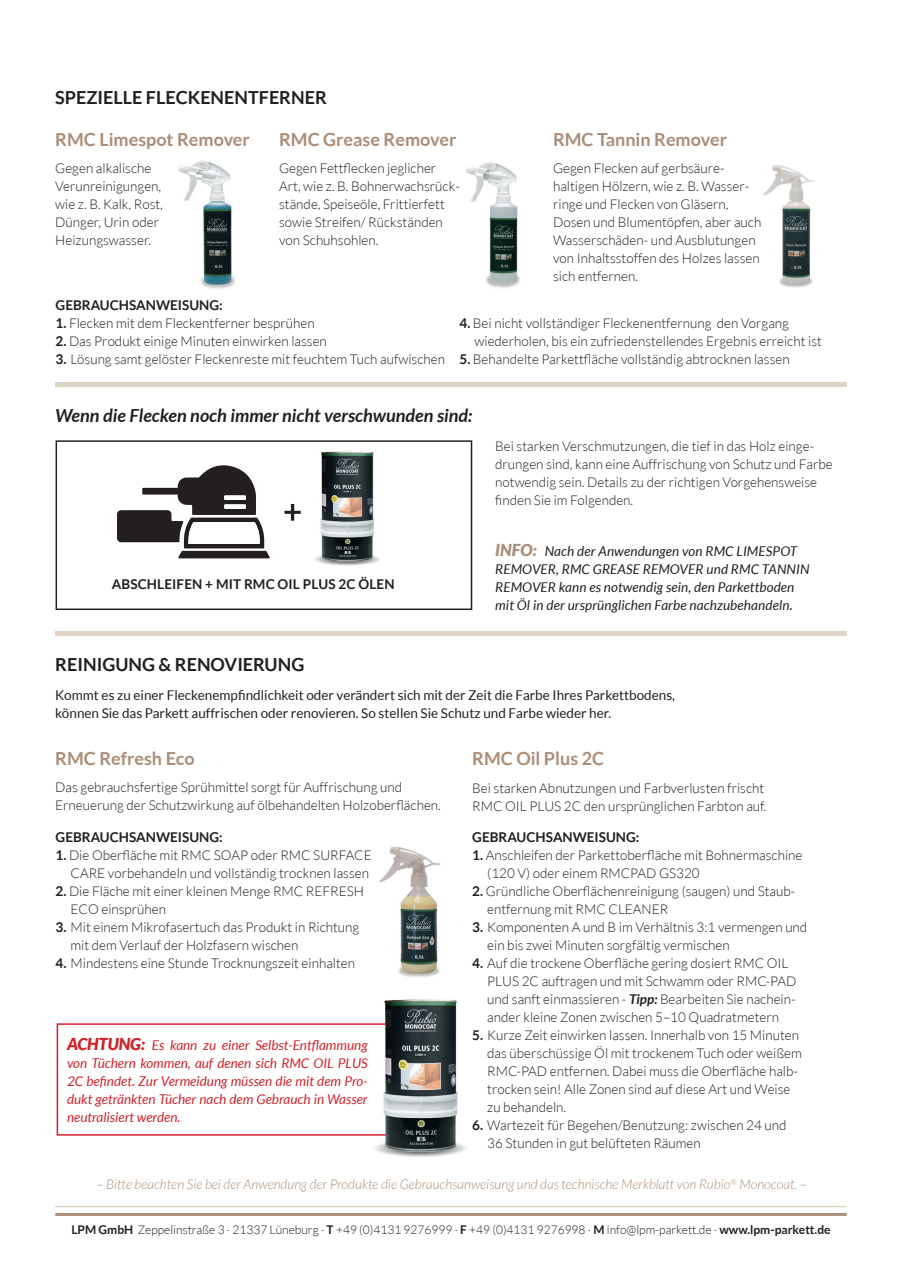
<style>
.page{position:relative;width:902px;height:1272px;background:#fff}
.page>*{position:absolute;margin:0;border:0;box-sizing:border-box;transform-origin:0 0}
.t1{font:700 18px "Lato";color:#ab8e78}
.t2{font:700 18px "Lato";color:#231f20}
.t3{font:italic 700 18px "Lato";color:#231f20}
.t4{font:300 13.5px/18px "Lato";color:#231f20}
.t5{font:italic 13.5px/18px "Lato";color:#d1232a;text-align:justify}
.t6{font:13.5px/18px "Lato";color:#231f20}
.t7{font:italic 13.5px/18px "Lato";letter-spacing:.01em;color:#231f20}
.t8{font:italic 300 13.5px "Lato";color:#ab8e78}
.t9{font:700 13.5px "Lato";color:#231f20}
.t10{font:300 12px "Lato";color:#231f20}
.s1{font-weight:700}
.s2{font-weight:900;font-size:16.5px;color:#ab8e78}
.s3{font-weight:900;font-size:16.5px}
.s4{font-weight:700;font-style:italic}
</style>
<div class="page">
<img style="left:379px;top:846px;width:62px;height:131px">
<img style="left:372px;top:999px;width:94px;height:158px">
<img style="left:179px;top:160px;width:56px;height:129px">
<img style="left:466px;top:162px;width:54px;height:126px">
<img style="left:763px;top:165px;width:51px;height:123px">
<div style="left:56px;top:440px;width:416px;height:170px;border:2px solid #231f20"></div>
<img style="left:314px;top:451px;width:66px;height:115px">
<svg style="left:117px;top:465px;width:153px;height:93px"></svg>
<svg style="left:284px;top:504px;width:17px;height:16px"></svg>
<div style="left:57px;top:1023px;width:329px;height:112px;border:2px solid #d1232a"></div>
<hr style="left:55px;top:382px;width:791px;height:4px;background:#ded5c8">
<div style="left:55px;top:631px;width:791px;height:5px;background:#ded5c8"></div>
<hr style="left:55px;top:1205px;width:791px;height:2px;background:#ded5c8">
<hr style="left:55px;top:1212px;width:791px;height:3px;background:#ab8e78">
<h1 class="t2" style="left:55px;top:87px;width:273px">SPEZIELLE FLECKENENTFERNER</h1>
<h1 class="t1" style="left:55px;top:129px;width:196px">RMC Limespot Remover</h1>
<h1 class="t1" style="left:279px;top:129px;width:179px">RMC Grease Remover</h1>
<h1 class="t1" style="left:553px;top:129px;width:175px">RMC Tannin Remover</h1>
<p class="t4" style="left:55px;top:159px;width:109px">Gegen alkalische<br>Verunreinigungen, wie z. B. Kalk, Rost,<br>Dünger, Urin oder<br>Heizungswasser.</p>
<p class="t4" style="left:279px;top:159px;width:182px">Gegen Fettflecken jeglicher<br>Art, wie z. B. Bohnerwachsrück&shy;stände, Speiseöle, Frittierfett sowie Streifen/ Rückständen von Schuhsohlen.</p>
<p class="t4" style="left:553px;top:159px;width:210px">Gegen Flecken auf gerbsäure&shy;haltigen Hölzern, wie z. B. Wasser&shy;ringe und Flecken von Gläsern,<br>Dosen und Blumentöpfen, aber auch<br>Wasserschäden- und Ausblutungen von Inhaltsstoffen des Holzes lassen sich entfernen.</p>
<p class="t9" style="left:56px;top:297px;width:169px">GEBRAUCHSANWEISUNG:</p>
<p class="t4" style="left:56px;top:314px;width:260px"><span class="s1">1.</span> Flecken mit dem Fleckentferner besprühen</p>
<p class="t4" style="left:56px;top:332px;width:273px"><span class="s1">2.</span> Das Produkt einige Minuten einwirken lassen</p>
<p class="t4" style="left:56px;top:350px;width:391px"><span class="s1">3.</span> Lösung samt gelöster Fleckenreste mit feuchtem Tuch aufwischen</p>
<p class="t4" style="left:474px;top:314px;width:349px;text-indent:-15px"><span class="s1">4.</span> Bei nicht vollständiger Fleckenentfernung den Vorgang wiederholen, bis ein zufriedenstellendes Ergebnis erreicht ist</p>
<p class="t4" style="left:459px;top:350px;width:331px"><span class="s1">5.</span> Behandelte Parkettfläche vollständig abtrocknen lassen</p>
<h1 class="t3" style="left:55px;top:405px;width:418px">Wenn die Flecken noch immer nicht verschwunden sind:</h1>
<p class="t9" style="left:112px;top:576px;width:284px">ABSCHLEIFEN + MIT RMC OIL PLUS 2C ÖLEN</p>
<p class="t4" style="left:495px;top:437px;width:339px">Bei starken Verschmutzungen, die tief in das Holz einge&shy;drungen sind, kann eine Auffrischung von Schutz und Farbe notwendig sein. Details zu der richtigen Vorgehensweise finden Sie im Folgenden.</p>
<p class="t7" style="left:495px;top:542px;width:315px"><span class="s2">INFO:</span> Nach der Anwendungen von RMC LIMESPOT REMOVER, RMC GREASE REMOVER und RMC TANNIN REMOVER kann es notwendig sein, den Parkettboden mit Öl in der ursprünglichen Farbe nachzubehandeln.</p>
<h1 class="t2" style="left:55px;top:654px;width:250px">REINIGUNG &amp; RENOVIERUNG</h1>
<p class="t6" style="left:55px;top:686px;width:621px">Kommt es zu einer Fleckenempfindlichkeit oder verändert sich mit der Zeit die Farbe Ihres Parkettbodens, können Sie das Parkett auffrischen oder renovieren. So stellen Sie Schutz und Farbe wieder her.</p>
<h1 class="t1" style="left:55px;top:748px;width:141px">RMC Refresh Eco</h1>
<p class="t4" style="left:55px;top:778px;width:387px">Das gebrauchsfertige Sprühmittel sorgt für Auffrischung und<br>Erneuerung der Schutzwirkung auf ölbehandelten Holzoberflächen.</p>
<p class="t9" style="left:56px;top:828px;width:169px">GEBRAUCHSANWEISUNG:</p>
<p class="t4" style="left:56px;top:845px;width:318px;text-align:right"><span class="s1">1.</span> Die Oberfläche mit RMC SOAP oder RMC SURFACE<br>CARE vorbehandeln und vollständig trocknen lassen</p>
<p class="t4" style="left:71px;top:881px;width:295px;text-indent:-15px"><span class="s1">2.</span> Die Fläche mit einer kleinen Menge RMC REFRESH<br>ECO einsprühen</p>
<p class="t4" style="left:71px;top:917px;width:290px;text-indent:-15px"><span class="s1">3.</span> Mit einem Mikrofasertuch das Produkt in Richtung mit dem Verlauf der Holzfasern wischen</p>
<p class="t4" style="left:56px;top:953px;width:301px"><span class="s1">4.</span> Mindestens eine Stunde Trocknungszeit einhalten</p>
<p class="t5" style="left:67px;top:1036px;width:302px"><span class="s3">ACHTUNG:</span> Es kann zu einer Selbst-Entflammung von Tüchern kommen, auf denen sich RMC OIL PLUS 2C befindet. Zur Vermeidung müssen die mit dem Pro&shy;dukt getränkten Tücher nach dem Gebrauch in Wasser neutralisiert werden.</p>
<h1 class="t1" style="left:472px;top:748px;width:133px">RMC Oil Plus 2C</h1>
<p class="t4" style="left:472px;top:778px;width:295px">Bei starken Abnutzungen und Farbverlusten frischt<br>RMC OIL PLUS 2C den ursprünglichen Farbton auf.</p>
<p class="t9" style="left:472px;top:829px;width:169px">GEBRAUCHSANWEISUNG:</p>
<p class="t4" style="left:487px;top:845px;width:316px;text-indent:-15px"><span class="s1">1.</span> Anschleifen der Parkettoberfläche mit Bohnermaschine (120 V) oder einem RMCPAD GS320</p>
<p class="t4" style="left:487px;top:881px;width:309px;text-indent:-15px"><span class="s1">2.</span> Gründliche Oberflächenreinigung (saugen) und Staub&shy;entfernung mit RMC CLEANER</p>
<p class="t4" style="left:487px;top:917px;width:321px;text-indent:-15px"><span class="s1">3.</span> Komponenten A und B im Verhältnis 3:1 vermengen und ein bis zwei Minuten sorgfältig vermischen</p>
<p class="t4" style="left:487px;top:953px;width:311px;text-indent:-15px"><span class="s1">4.</span> Auf die trockene Oberfläche gering dosiert RMC OIL PLUS 2C auftragen und mit Schwamm oder RMC-PAD und sanft einmassieren - <span class="s4">Tipp:</span> Bearbeiten Sie nachein&shy;ander kleine Zonen zwischen 5–10 Quadratmetern</p>
<p class="t4" style="left:487px;top:1025px;width:316px;text-indent:-15px"><span class="s1">5.</span> Kurze Zeit einwirken lassen. Innerhalb von 15 Minuten das überschüssige Öl mit trockenem Tuch oder weißem RMC-PAD entfernen. Dabei muss die Oberfläche halb&shy;trocken sein! Alle Zonen sind auf diese Art und Weise zu behandeln.</p>
<p class="t4" style="left:487px;top:1115px;width:301px;text-indent:-15px"><span class="s1">6.</span> Wartezeit für Begehen/Benutzung: zwischen 24 und<br>36 Stunden in gut belüfteten Räumen</p>
<p class="t8" style="left:97px;top:1177px;width:711px">– Bitte beachten Sie bei der Anwendung der Produkte die Gebrauchsanweisung und das technische Merkblatt von Rubio<sup>®</sup> Monocoat. –</p>
<p class="t10" style="left:71px;top:1223px;width:760px"><span class="s1">LPM GmbH</span> Zeppelinstraße 3 · 21337 Lüneburg · <span class="s1">T</span> +49 (0)4131 9276999 · <span class="s1">F</span> +49 (0)4131 9276998 · <span class="s1">M</span> info@lpm-parkett.de · <span class="s1">www.lpm-parkett.de</span></p>
</div>
